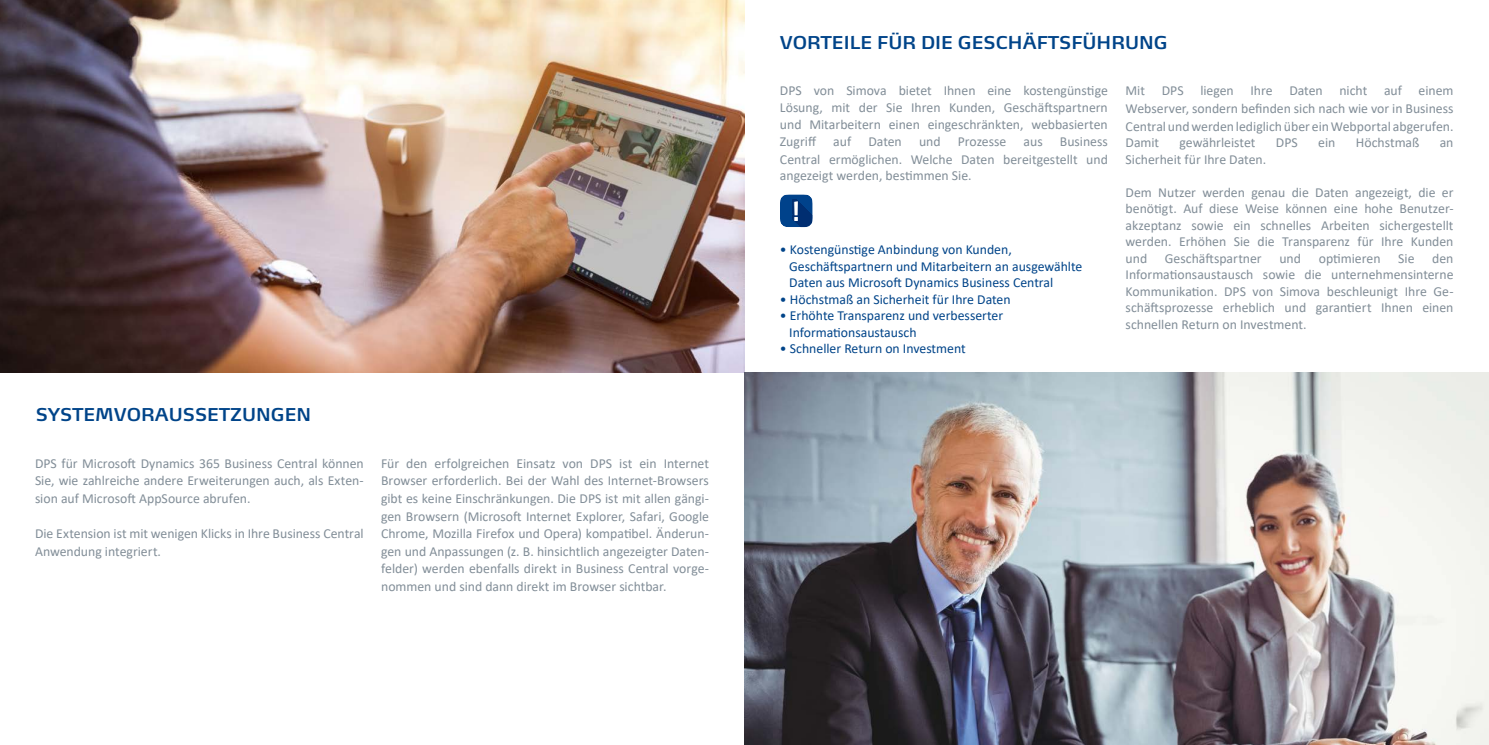
<style>
.page{position:relative;width:1489px;height:745px;background:#fff}
.page>*{position:absolute;margin:0;border:0;box-sizing:border-box;transform-origin:0 0}
.t1{font:600 26.12px "Max OT";color:#00428b}
.t2{font:600 17.5px "Max OT";color:#004489}
.t3{font:13.75px/17.5px "Calibri";letter-spacing:-.005em;color:#828e98;text-align:justify}
.t4{font:13.75px/16.5px "Calibri";color:#004489}
</style>
<div class="page">
<img style="left:0;top:0;width:744px;height:372px">
<img style="left:744px;top:372px;width:744px;height:372px">
<svg style="left:780px;top:194px;width:32px;height:33px"></svg>
<p class="t2" style="left:36px;top:403px;width:277px">SYSTEMVORAUSSETZUNGEN</p>
<p class="t3" style="left:35px;top:454px;width:330px">DPS für Microsoft Dynamics 365 Business Central können Sie, wie zahlreiche andere Erweiterungen auch, als Exten&shy;sion auf Microsoft AppSource abrufen.</p>
<p class="t3" style="left:35px;top:524px;width:330px">Die Extension ist mit wenigen Klicks in Ihre Business Central<br>Anwendung integriert.</p>
<p class="t3" style="left:381px;top:454px;width:329px">Für den erfolgreichen Einsatz von DPS ist ein Internet Browser erforderlich. Bei der Wahl des Internet-Browsers gibt es keine Einschränkungen. Die DPS ist mit allen gängi&shy;gen Browsern (Microsoft Internet Explorer, Safari, Google Chrome, Mozilla Firefox und Opera) kompatibel. Änderun&shy;gen und Anpassungen (z. B. hinsichtlich angezeigter Daten&shy;felder) werden ebenfalls direkt in Business Central vorge&shy;nommen und sind dann direkt im Browser sichtbar.</p>
<p class="t2" style="left:780px;top:31px;width:389px">VORTEILE FÜR DIE GESCHÄFTSFÜHRUNG</p>
<p class="t3" style="left:1125px;top:82px;width:329px;line-height:17.1px">Mit DPS liegen Ihre Daten nicht auf einem Webserver, sondern befinden sich nach wie vor in Business Central und werden lediglich über ein Webportal abgerufen.<br>Damit</p>
<p class="t3" style="left:780px;top:82px;width:329px;line-height:16.9px">DPS von Simova bietet Ihnen eine kostengünstige Lösung, mit der Sie Ihren Kunden, Geschäftspartnern und Mitarbeitern einen eingeschränkten, webbasierten Zugriff auf Daten und Prozesse aus Business Central ermöglichen. Welche Daten bereitgestellt und angezeigt werden, bestimmen Sie.</p>
<p class="t3" style="left:1179px;top:133px;width:77px">gewährleistet</p>
<p class="t3" style="left:1275px;top:133px;width:23px">DPS</p>
<p class="t3" style="left:1318px;top:133px;width:19px">ein</p>
<p class="t3" style="left:1355px;top:133px;width:65px">Höchstmaß</p>
<p class="t3" style="left:1439px;top:133px;width:15px">an</p>
<p class="t3" style="left:1125px;top:150px;width:142px">Sicherheit für Ihre Daten.</p>
<p class="t3" style="left:1125px;top:183px;width:329px;line-height:16.5px">Dem Nutzer werden genau die Daten angezeigt, die er benötigt. Auf diese Weise können eine hohe Benutzer&shy;akzeptanz sowie ein schnelles Arbeiten sichergestellt werden. Erhöhen Sie die Transparenz für Ihre Kunden und</p>
<p class="t1" style="left:791px;top:203px;width:27px">!!<sup>!</sup> !</p>
<p class="t4" style="left:780px;top:241px;width:233px">• Kostengünstige Anbindung von Kunden,</p>
<p class="t4" style="left:789px;top:257px;width:295px">Geschäftspartnern und Mitarbeitern an ausgewählte<br>Daten aus Microsoft Dynamics Business Central</p>
<p class="t4" style="left:780px;top:290px;width:232px">• Höchstmaß an Sicherheit für Ihre Daten</p>
<p class="t4" style="left:789px;top:307px;width:215px;text-indent:-9px">• Erhöhte Transparenz und verbesserter<br>Informationsaustausch</p>
<p class="t4" style="left:780px;top:340px;width:187px">• Schneller Return on Investment</p>
<p class="t3" style="left:1164px;top:249px;width:98px">Geschäftspartner</p>
<p class="t3" style="left:1279px;top:249px;width:23px">und</p>
<p class="t3" style="left:1318px;top:249px;width:63px">optimieren</p>
<p class="t3" style="left:1398px;top:249px;width:18px">Sie</p>
<p class="t3" style="left:1125px;top:249px;width:329px;line-height:16.5px;text-indent:306px">den Informationsaustausch sowie die unternehmensinterne Kommunikation. DPS von Simova beschleunigt Ihre Ge&shy;schäftsprozesse erheblich und garantiert Ihnen einen schnellen Return on Investment.</p>
</div>
